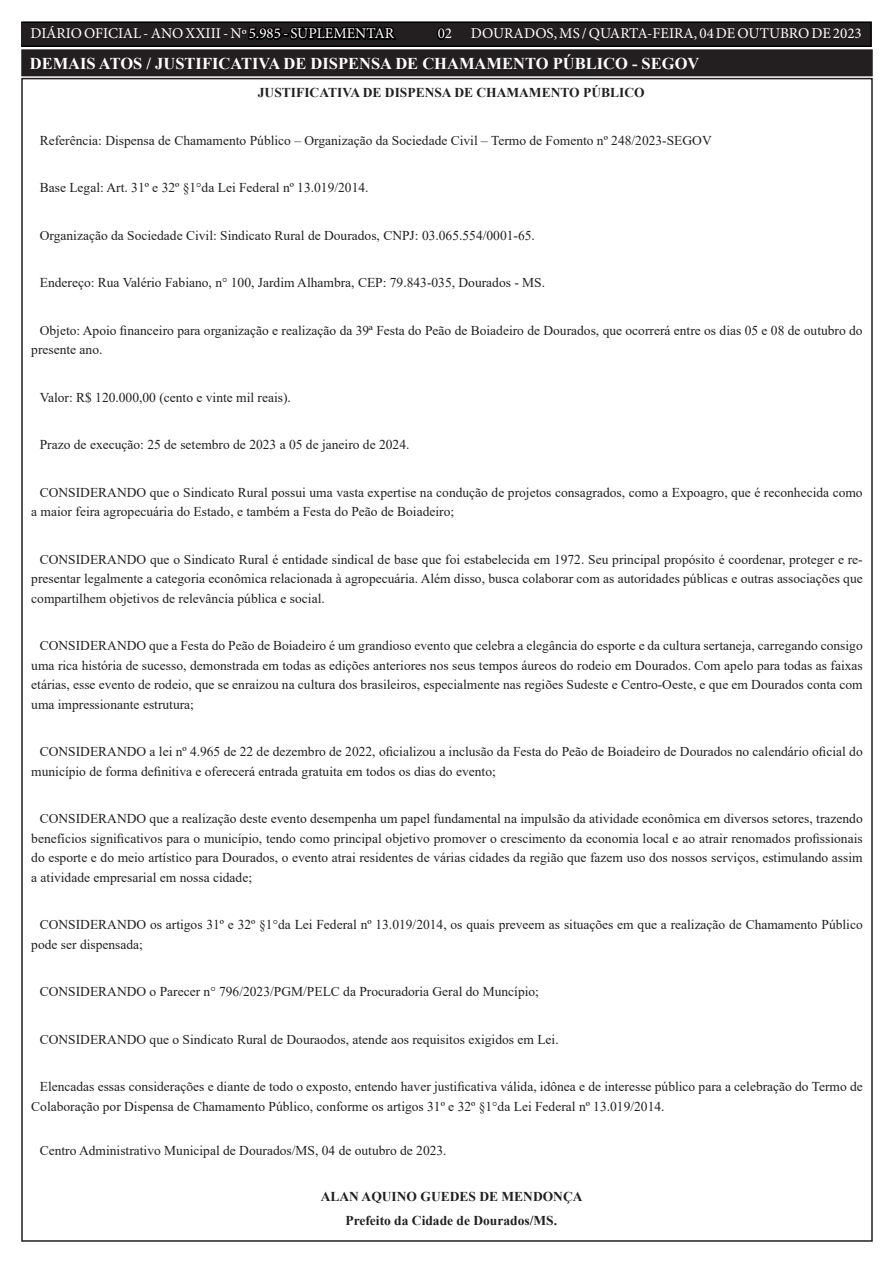
<style>
.page{position:relative;width:893px;height:1263px;background:#fff}
.page>*{position:absolute;margin:0;border:0;box-sizing:border-box;transform-origin:0 0}
.TEXTO{font:700 16.5px "Times New Roman";color:#fff}
.t1{font:15px "Minion Pro";color:#fff}
.TEXTO-2{font:13.5px/19.5px "Times New Roman";color:#231f20}
.TEXTO-3{font:700 13.5px "Times New Roman";color:#231f20}
.s1{color:#000}
</style>
<div class="page">
<div style="left:21px;top:22px;width:850px;height:24px;background:#231f20"></div>
<div style="left:21px;top:21px;width:851px;height:26px;border:2px solid #000"></div>
<div style="left:23px;top:51px;width:848px;height:23px;background:#231f20"></div>
<div style="left:21px;top:49px;width:852px;height:27px;border:4px solid #231f20"></div>
<p class="t1" style="left:31px;top:24px;width:365px">DIÁRIO OFICIAL - ANO XXIII - Nº <span class="s1">5.985 - SUPLEMENTAR</span></p>
<p class="t1" style="left:438px;top:24px;width:426px"><span class="s1">0</span>2 DOURADOS, MS / QUARTA-FEIRA, 04 DE OUTUBRO DE 2023</p>
<p class="TEXTO" style="left:30px;top:52px;width:671px">DEMAIS ATOS / JUSTIFICATIVA DE DISPENSA DE CHAMAMENTO PÚBLICO - SEGOV</p>
<p class="TEXTO-3" style="left:258px;top:83px;width:388px">JUSTIFICATIVA DE DISPENSA DE CHAMAMENTO PÚBLICO</p>
<p class="TEXTO-2" style="left:40px;top:130px;width:673px">Referência: Dispensa de Chamamento Público – Organização da Sociedade Civil – Termo de Fomento nº 248/2023-SEGOV</p>
<p class="TEXTO-2" style="left:40px;top:177px;width:330px">Base Legal: Art. 31º e 32º §1°da Lei Federal nº 13.019/2014.</p>
<p class="TEXTO-2" style="left:40px;top:225px;width:497px">Organização da Sociedade Civil: Sindicato Rural de Dourados, CNPJ: 03.065.554/0001-65.</p>
<p class="TEXTO-2" style="left:40px;top:272px;width:507px">Endereço: Rua Valério Fabiano, n° 100, Jardim Alhambra, CEP: 79.843-035, Dourados - MS.</p>
<p class="TEXTO-2" style="left:31px;top:320px;width:833px;text-indent:9px">Objeto: Apoio financeiro para organização e realização da 39ª Festa do Peão de Boiadeiro de Dourados, que ocorrerá entre os dias 05 e 08 de outubro do presente ano.</p>
<p class="TEXTO-2" style="left:40px;top:387px;width:253px">Valor: R$ 120.000,00 (cento e vinte mil reais).</p>
<p class="TEXTO-2" style="left:40px;top:434px;width:371px">Prazo de execução: 25 de setembro de 2023 a 05 de janeiro de 2024.</p>
<p class="TEXTO-2" style="left:31px;top:482px;width:833px;text-indent:9px">CONSIDERANDO que o Sindicato Rural possui uma vasta expertise na condução de projetos consagrados, como a Expoagro, que é reconhecida como a maior feira agropecuária do Estado, e também a Festa do Peão de Boiadeiro;</p>
<p class="TEXTO-2" style="left:31px;top:549px;width:833px;text-align:justify;text-indent:9px">CONSIDERANDO que o Sindicato Rural é entidade sindical de base que foi estabelecida em 1972. Seu principal propósito é coordenar, proteger e re&shy;presentar legalmente a categoria econômica relacionada à agropecuária. Além disso, busca colaborar com as autoridades públicas e outras associações que compartilhem objetivos de relevância pública e social.</p>
<p class="TEXTO-2" style="left:31px;top:635px;width:833px;text-align:justify;text-indent:9px">CONSIDERANDO que a Festa do Peão de Boiadeiro é um grandioso evento que celebra a elegância do esporte e da cultura sertaneja, carregando consigo uma rica história de sucesso, demonstrada em todas as edições anteriores nos seus tempos áureos do rodeio em Dourados. Com apelo para todas as faixas etárias, esse evento de rodeio, que se enraizou na cultura dos brasileiros, especialmente nas regiões Sudeste e Centro-Oeste, e que em Dourados conta com uma impressionante estrutura;</p>
<p class="TEXTO-2" style="left:31px;top:741px;width:833px;text-indent:9px">CONSIDERANDO a lei nº 4.965 de 22 de dezembro de 2022, oficializou a inclusão da Festa do Peão de Boiadeiro de Dourados no calendário oficial do município de forma definitiva e oferecerá entrada gratuita em todos os dias do evento;</p>
<p class="TEXTO-2" style="left:31px;top:808px;width:833px;text-align:justify;text-indent:9px">CONSIDERANDO que a realização deste evento desempenha um papel fundamental na impulsão da atividade econômica em diversos setores, trazendo benefícios significativos para o município, tendo como principal objetivo promover o crescimento da economia local e ao atrair renomados profissionais do esporte e do meio artístico para Dourados, o evento atrai residentes de várias cidades da região que fazem uso dos nossos serviços, estimulando assim a atividade empresarial em nossa cidade;</p>
<p class="TEXTO-2" style="left:31px;top:914px;width:833px;text-indent:9px">CONSIDERANDO os artigos 31º e 32º §1°da Lei Federal nº 13.019/2014, os quais preveem as situações em que a realização de Chamamento Público pode ser dispensada;</p>
<p class="TEXTO-2" style="left:40px;top:981px;width:501px">CONSIDERANDO o Parecer n° 796/2023/PGM/PELC da Procuradoria Geral do Muncípio;</p>
<p class="TEXTO-2" style="left:40px;top:1029px;width:520px">CONSIDERANDO que o Sindicato Rural de Douraodos, atende aos requisitos exigidos em Lei.</p>
<p class="TEXTO-2" style="left:31px;top:1076px;width:833px;text-indent:9px">Elencadas essas considerações e diante de todo o exposto, entendo haver justificativa válida, idônea e de interesse público para a celebração do Termo de<br>Colaboração por Dispensa de Chamamento Público, conforme os artigos 31º e 32º §1°da Lei Federal nº 13.019/2014.</p>
<p class="TEXTO-2" style="left:40px;top:1140px;width:408px">Centro Administrativo Municipal de Dourados/MS, 04 de outubro de 2023.</p>
<p class="TEXTO-3" style="left:321px;top:1187px;width:263px">ALAN AQUINO GUEDES DE MENDONÇA</p>
<p class="TEXTO-3" style="left:345px;top:1211px;width:213px">Prefeito da Cidade de Dourados/MS.</p>
</div>
